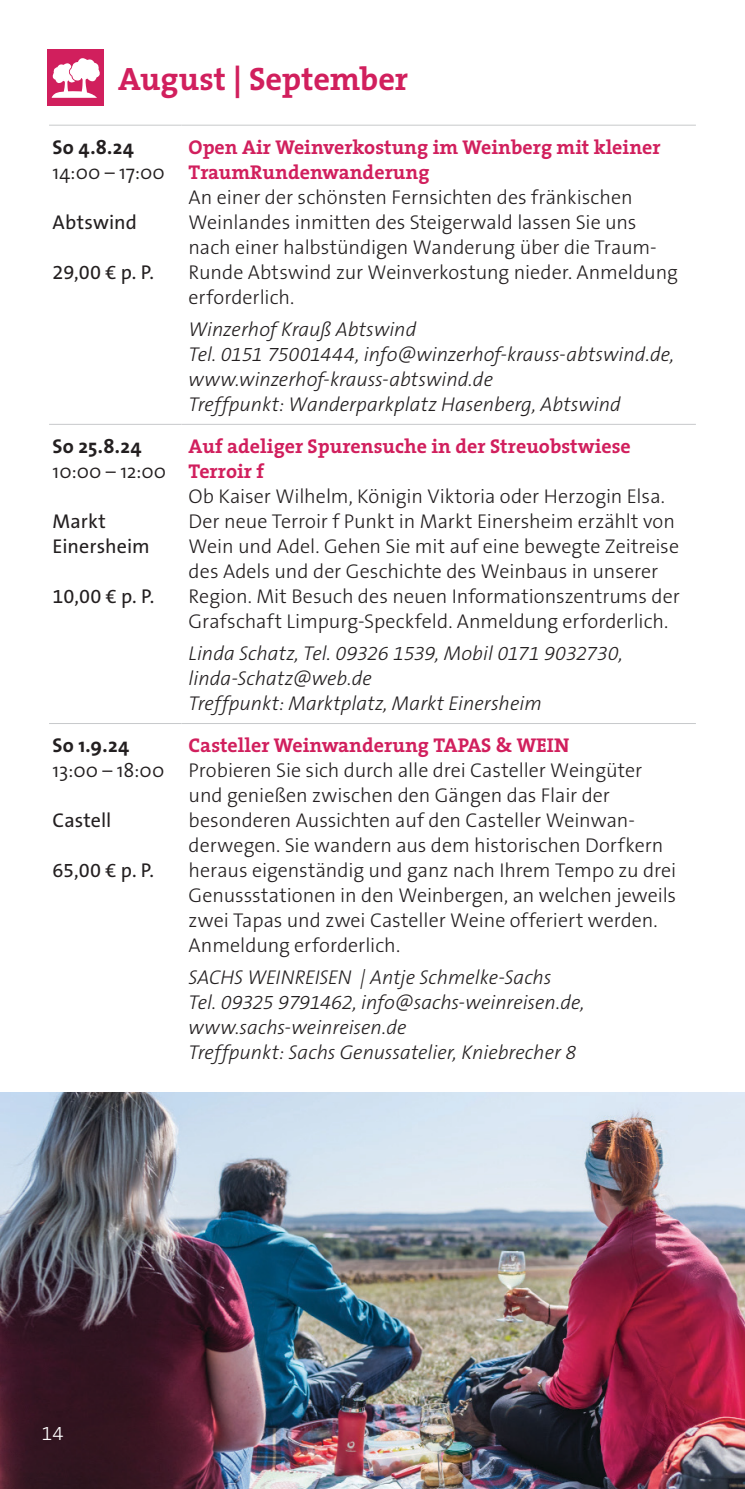
<style>
.page{position:relative;width:745px;height:1489px;background:#fff}
.page>*{position:absolute;margin:0;border:0;box-sizing:border-box;transform-origin:0 0}
.t1{font:700 32.5px "The Serif";letter-spacing:-.005em;color:#d11f5d}
.t2{font:300 20px/25px "The Sans B3";letter-spacing:-.005em;color:#231f20}
.t3{font:italic 300 20px/25px "The Sans B3";color:#231f20}
.t4{font:700 20px/25px "The Serif";color:#d11f5d}
.t5{font:20px/25px "The Sans B W5 Plain";letter-spacing:.005em;color:#231f20}
.t6{font:300 20px "The Sans";letter-spacing:.005em;color:#231f20}
.t7{font:700 20px "The Sans";letter-spacing:.01em;color:#231f20}
.t8{font:300 20px "The Sans B W3";color:#fff}
</style>
<div class="page">
<img style="left:0;top:1092px;width:744px;height:396px">
<hr style="left:49px;top:125px;width:132px;height:1px;background:#c7c9cb">
<hr style="left:181px;top:125px;width:514px;height:1px;background:#c7c9cb">
<hr style="left:49px;top:424px;width:132px;height:1px;background:#c7c9cb">
<hr style="left:181px;top:424px;width:514px;height:1px;background:#c7c9cb">
<hr style="left:49px;top:723px;width:132px;height:1px;background:#c7c9cb">
<hr style="left:181px;top:723px;width:514px;height:1px;background:#c7c9cb">
<div style="left:47px;top:50px;width:57px;height:56px;background:#d11f5d"></div>
<svg style="left:51px;top:58px;width:49px;height:40px"></svg>
<h1 class="t1" style="left:118px;top:52px;width:291px">August | September</h1>
<p class="t7" style="left:53px;top:130px;width:83px">So 4.8.24</p>
<p class="t6" style="left:53px;top:155px;width:114px">14:00 – 17:00</p>
<p class="t5" style="left:53px;top:209px;width:86px">Abtswind</p>
<p class="t5" style="left:53px;top:259px;width:103px">29,00 € p. P.</p>
<p class="t4" style="left:188px;top:134px;width:473px">Open Air Weinverkostung im Weinberg mit kleiner<br>TraumRundenwanderung</p>
<p class="t2" style="left:188px;top:185px;width:490px">An einer der schönsten Fernsichten des fränkischen Weinlandes inmitten des Steigerwald lassen Sie uns nach einer halbstündigen Wanderung über die Traum-Runde Abtswind zur Weinverkostung nieder. Anmeldung erforderlich.</p>
<p class="t3" style="left:188px;top:317px;width:487px">Winzerhof Krauß Abtswind<br>Tel. 0151 75001444, info@winzerhof-krauss-abtswind.de, www.winzerhof-krauss-abtswind.de<br>Treffpunkt: Wanderparkplatz Hasenberg, Abtswind</p>
<p class="t7" style="left:53px;top:429px;width:90px">So 25.8.24</p>
<p class="t6" style="left:53px;top:454px;width:115px">10:00 – 12:00</p>
<p class="t5" style="left:53px;top:508px;width:99px">Markt<br>Einersheim</p>
<p class="t5" style="left:53px;top:583px;width:103px">10,00 € p. P.</p>
<p class="t4" style="left:188px;top:433px;width:443px">Auf adeliger Spurensuche in der Streuobstwiese<br>Terroir f</p>
<p class="t2" style="left:188px;top:484px;width:492px">Ob Kaiser Wilhelm, Königin Viktoria oder Herzogin Elsa.<br>Der neue Terroir f Punkt in Markt Einersheim erzählt von Wein und Adel. Gehen Sie mit auf eine bewegte Zeitreise des Adels und der Geschichte des Weinbaus in unserer Region. Mit Besuch des neuen Informationszentrums der Grafschaft Limpurg-Speckfeld. Anmeldung erforderlich.</p>
<p class="t3" style="left:188px;top:641px;width:435px">Linda Schatz, Tel. 09326 1539, Mobil 0171 9032730, linda-Schatz@web.de<br>Treffpunkt: Marktplatz, Markt Einersheim</p>
<p class="t7" style="left:53px;top:728px;width:78px">So 1.9.24</p>
<p class="t6" style="left:53px;top:753px;width:113px">13:00 – 18:00</p>
<p class="t5" style="left:53px;top:807px;width:60px">Castell</p>
<p class="t5" style="left:53px;top:857px;width:103px">65,00 € p. P.</p>
<p class="t4" style="left:188px;top:732px;width:382px">Casteller Weinwanderung TAPAS &amp; WEIN</p>
<p class="t2" style="left:188px;top:758px;width:489px">Probieren Sie sich durch alle drei Casteller Weingüter und genießen zwischen den Gängen das Flair der besonderen Aussichten auf den Casteller Weinwan&shy;derwegen. Sie wandern aus dem historischen Dorfkern heraus eigenständig und ganz nach Ihrem Tempo zu drei Genussstationen in den Weinbergen, an welchen jeweils zwei Tapas und zwei Casteller Weine offeriert werden.<br>Anmeldung erforderlich.</p>
<p class="t3" style="left:188px;top:965px;width:397px">SACHS WEINREISEN | Antje Schmelke-Sachs<br>Tel. 09325 9791462, info@sachs-weinreisen.de, www.sachs-weinreisen.de<br>Treffpunkt: Sachs Genussatelier, Kniebrecher 8</p>
<p class="t8" style="left:41px;top:1419px;width:23px">14</p>
</div>
